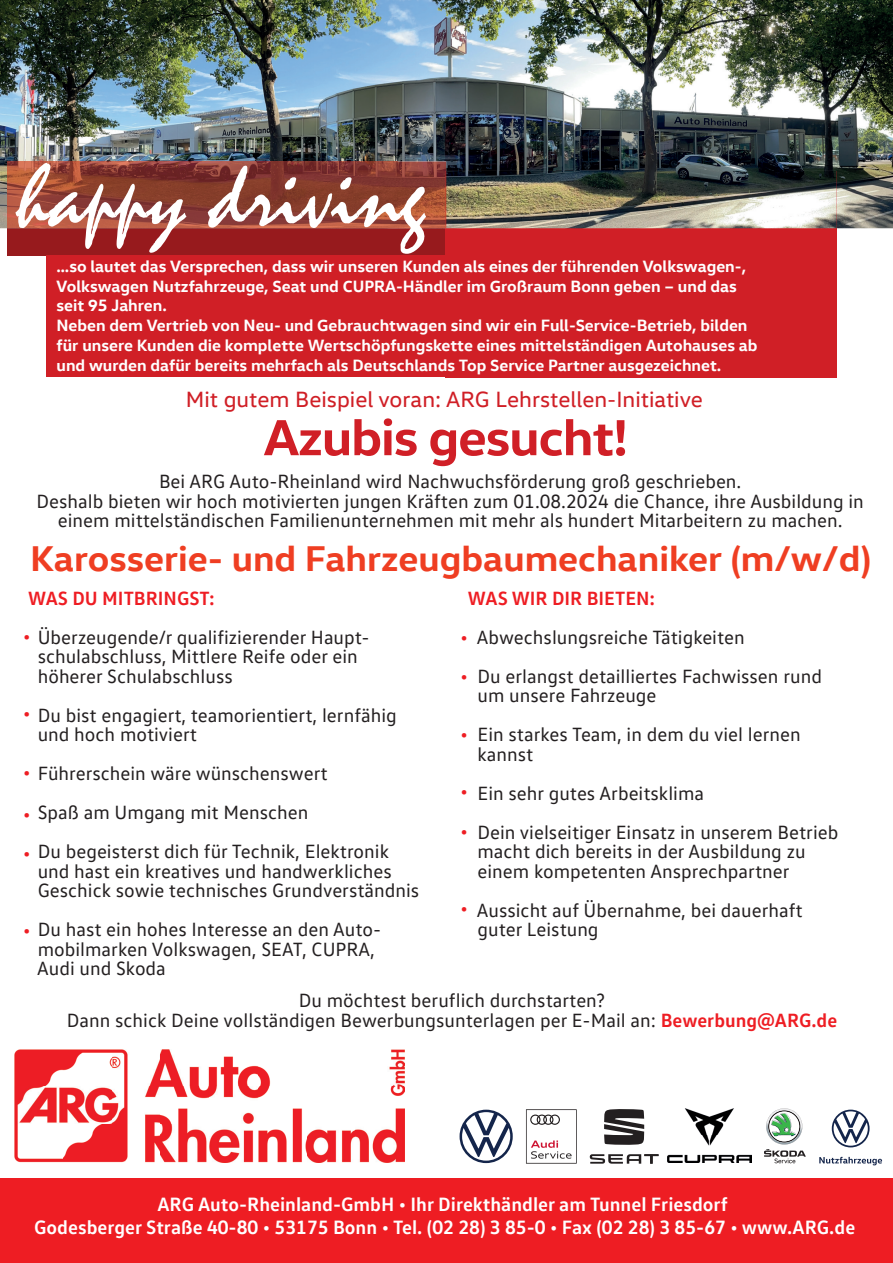
<style>
.page{position:relative;width:893px;height:1263px;background:#fff}
.page>*{position:absolute;margin:0;border:0;box-sizing:border-box;transform-origin:0 0}
.t1{font:92.1px "Mistral";color:#fff}
.t2{font:700 51.45px "VW Head Office";letter-spacing:-.025em;color:#d01f26}
.t3{font:700 36px "VW Head Office";color:#ef3e22}
.t4{font:22.5px "VW Head";color:#d01f26}
.t5{font:700 19.65px/23.5px "VW Text";color:#fff;text-align:center}
.t6{font:700 19.65px/39px "VW Text";color:#ee1d23}
.t7{font:19.5px/19.5px "VW Text";color:#231f20}
.t8{font:700 19.5px "VW Text";color:#ee1d23}
.t9{font:700 16.5px/19.8px "VW Head Office";color:#fff}
.s1{font-weight:700;font-size:19.65px;color:#ee1d23}
.s2{font-weight:700;color:#ee1d23}
</style>
<div class="page">
<div style="left:8px;top:227px;width:438px;height:29px;background:#971a1d"></div>
<div style="left:46px;top:255px;width:595px;height:122px;background:#d01f26"></div>
<div style="left:446px;top:171px;width:390px;height:206px;background:#d01f26"></div>
<img style="left:0;top:0;width:788px;height:137px">
<img style="left:788px;top:0;width:105px;height:228px">
<img style="left:0;top:137px;width:578px;height:46px">
<img style="left:578px;top:137px;width:210px;height:34px">
<img style="left:0;top:183px;width:8px;height:45px">
<img style="left:8px;top:161px;width:438px;height:67px">
<img style="left:446px;top:171px;width:390px;height:57px">
<div style="left:0;top:1179px;width:893px;height:84px;background:#ee1d23"></div>
<img style="left:15px;top:1049px;width:390px;height:113px">
<svg style="left:590px;top:1154px;width:68px;height:10px"></svg>
<svg style="left:604px;top:1109px;width:40px;height:36px"></svg>
<img style="left:668px;top:1108px;width:83px;height:54px">
<svg style="left:819px;top:1157px;width:63px;height:8px"></svg>
<svg style="left:832px;top:1109px;width:38px;height:38px"></svg>
<svg style="left:460px;top:1110px;width:53px;height:53px"></svg>
<svg style="left:526px;top:1109px;width:51px;height:54px"></svg>
<svg style="left:764px;top:1108px;width:42px;height:55px"></svg>
<h1 class="t1" style="left:17px;top:143px;width:410px">happy driving</h1>
<p class="t9" style="left:57px;top:255px;width:702px">…so lautet das Versprechen, dass wir unseren Kunden als eines der führenden Volkswagen-, Volkswagen Nutzfahrzeuge, Seat und CUPRA-Händler im Großraum Bonn geben – und das seit 95 Jahren.<br>Neben dem Vertrieb von Neu- und Gebrauchtwagen sind wir ein Full-Service-Betrieb, bilden für unsere Kunden die komplette Wertschöpfungskette eines mittelständigen Autohauses ab und wurden dafür bereits mehrfach als Deutschlands Top Service Partner ausgezeichnet.</p>
<p class="t4" style="left:186px;top:386px;width:519px">Mit gutem Beispiel voran: ARG Lehrstellen-Initiative</p>
<h2 class="t2" style="left:264px;top:404px;width:366px">Azubis gesucht!</h2>
<p class="t7" style="left:37px;top:471px;width:829px;text-align:center">Bei ARG Auto-Rheinland wird Nachwuchsförderung groß geschrieben.<br>Deshalb bieten wir hoch motivierten jungen Kräften zum 01.08.2024 die Chance, ihre Ausbildung in einem mittelständischen Familienunternehmen mit mehr als hundert Mitarbeitern zu machen.</p>
<h3 class="t3" style="left:30px;top:535px;width:843px">Karosserie- und Fahrzeugbaumechaniker (m/w/d)</h3>
<p class="t8" style="left:28px;top:585px;width:188px">WAS DU MITBRINGST:</p>
<p class="t7" style="left:38px;top:627px;width:333px;text-indent:-15px"><span class="s1">•</span> Überzeugende/r qualifizierender Haupt&shy;schulabschluss, Mittlere Reife oder ein höherer Schulabschluss</p>
<p class="t7" style="left:23px;top:705px;width:375px"><span class="s1">•</span> Du bist engagiert, teamorientiert, lernfähig</p>
<p class="t7" style="left:38px;top:724px;width:161px">und hoch motiviert</p>
<p class="t7" style="left:23px;top:763px;width:306px"><span class="s1">•</span> Führerschein wäre wünschenswert</p>
<p class="t7" style="left:23px;top:802px;width:287px"><span class="s1">•</span> Spaß am Umgang mit Menschen</p>
<p class="t7" style="left:23px;top:841px;width:367px"><span class="s1">•</span> Du begeisterst dich für Technik, Elektronik</p>
<p class="t7" style="left:38px;top:861px;width:383px">und hast ein kreatives und handwerkliches<br>Geschick sowie technisches Grundverständnis</p>
<p class="t7" style="left:23px;top:919px;width:360px"><span class="s1">•</span> Du hast ein hohes Interesse an den Auto-</p>
<p class="t7" style="left:37px;top:939px;width:339px">mobilmarken Volkswagen, SEAT, CUPRA,<br>Audi und Skoda</p>
<p class="t8" style="left:468px;top:585px;width:189px">WAS WIR DIR BIETEN:</p>
<p class="t7" style="left:477px;top:617px;width:346px;line-height:39px">Abwechslungsreiche Tätigkeiten<br>Du erlangst detailliertes Fachwissen rund</p>
<p class="t7" style="left:477px;top:675px;width:325px;line-height:39px">um unsere Fahrzeuge<br>Ein starkes Team, in dem du viel lernen</p>
<p class="t7" style="left:477px;top:734px;width:362px;line-height:39px">kannst<br>Ein sehr gutes Arbeitsklima<br>Dein vielseitiger Einsatz in unserem Betrieb</p>
<p class="t7" style="left:477px;top:841px;width:330px">macht dich bereits in der Ausbildung zu einem kompetenten Ansprechpartner</p>
<p class="t7" style="left:477px;top:900px;width:327px">Aussicht auf Übernahme, bei dauerhaft guter Leistung</p>
<p class="t6" style="left:460px;top:617px;width:9px">• •</p>
<p class="t6" style="left:460px;top:714px;width:9px">•</p>
<p class="t6" style="left:460px;top:770px;width:9px;line-height:39.9px">• •</p>
<p class="t6" style="left:460px;top:888px;width:9px">•</p>
<p class="t7" style="left:67px;top:990px;width:772px;text-align:center">Du möchtest beruflich durchstarten?<br>Dann schick Deine vollständigen Bewerbungsunterlagen per E-Mail an: <span class="s2">Bewerbung@ARG.de</span></p>
<p class="t5" style="left:34px;top:1191px;width:823px">ARG Auto-Rheinland-GmbH • Ihr Direkthändler am Tunnel Friesdorf<br>Godesberger Straße 40-80 • 53175 Bonn • Tel. (02 28) 3 85-0 • Fax (02 28) 3 85-67 • www.ARG.de</p>
</div>
